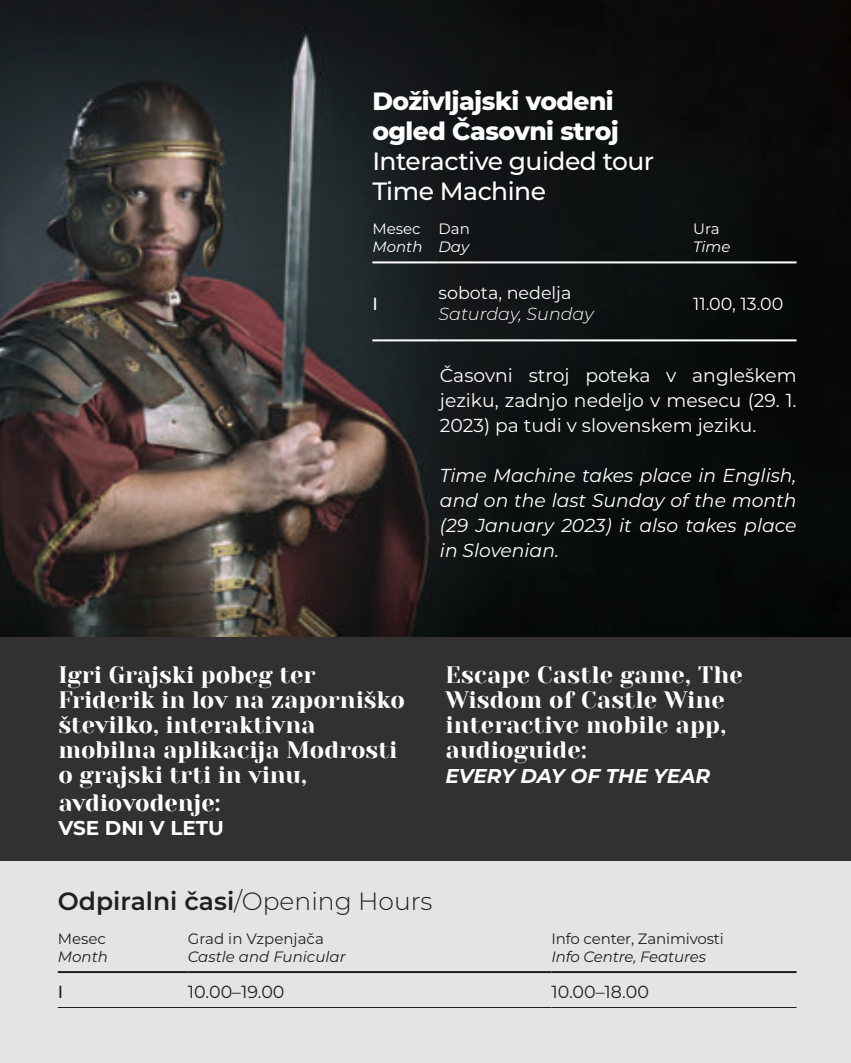
<style>
.page{position:relative;width:851px;height:1063px;background:#fff}
.page>*{position:absolute;margin:0;border:0;box-sizing:border-box;transform-origin:0 0}
.t1{font:800 25px "Montserrat";letter-spacing:-.02em;color:#fff}
.t2{font:500 25px "Montserrat";letter-spacing:-.02em;color:#fff}
.t3{font:600 25px "Montserrat";color:#231f20}
.t4{font:23.75px/25px "Yeseva One";color:#fff}
.t5{font:italic 700 20px "Montserrat";letter-spacing:-.005em;color:#fff}
.t6{font:700 20px "Montserrat";color:#fff}
.t7{font:italic 18.75px/25px "Montserrat";color:#fff;text-align:justify}
.t8{font:18.75px/25px "Montserrat";color:#fff;text-align:justify}
.t9{font:17.5px "Montserrat";color:#fff}
.t10{font:17.5px "Montserrat";color:#231f20}
.t11{font:italic 300 17.5px "Montserrat";color:#fff}
.t12{font:500 17.5px "Montserrat";color:#fff}
.t13{font:500 17.5px "Montserrat";color:#231f20}
.t14{font:15px "Montserrat";letter-spacing:-.01em;color:#231f20}
.t15{font:italic 15px "Montserrat";letter-spacing:-.005em;color:#231f20}
.t16{font:italic 15px "Montserrat";color:#fff}
.t17{font:15px "Montserrat";color:#fff}
.s1{font-weight:300}
</style>
<div class="page">
<div style="left:0;top:637px;width:850px;height:426px;background:#e3e4e5"></div>
<img style="left:0;top:0;width:850px;height:637px">
<div style="left:0;top:637px;width:850px;height:224px;background:#323031"></div>
<hr style="left:372px;top:261px;width:66px;height:2px;background:#fff">
<hr style="left:438px;top:261px;width:255px;height:2px;background:#fff">
<hr style="left:693px;top:261px;width:103px;height:2px;background:#fff">
<hr style="left:372px;top:339px;width:66px;height:2px;background:#fff">
<hr style="left:438px;top:339px;width:255px;height:2px;background:#fff">
<hr style="left:693px;top:339px;width:103px;height:2px;background:#fff">
<hr style="left:58px;top:1007px;width:130px;height:1px;background:#231f20">
<hr style="left:188px;top:1007px;width:363px;height:1px;background:#231f20">
<hr style="left:551px;top:1007px;width:245px;height:1px;background:#231f20">
<hr style="left:58px;top:971px;width:130px;height:2px;background:#231f20">
<hr style="left:188px;top:971px;width:363px;height:2px;background:#231f20">
<hr style="left:551px;top:971px;width:245px;height:2px;background:#231f20">
<p class="t1" style="left:372px;top:83px;width:243px">Doživljajski vodeni</p>
<p class="t1" style="left:372px;top:113px;width:248px">ogled Časovni stroj</p>
<p class="t2" style="left:372px;top:144px;width:283px">Interactive guided tour</p>
<p class="t2" style="left:372px;top:174px;width:175px">Time Machine</p>
<p class="t17" style="left:372px;top:219px;width:50px">Mesec</p>
<p class="t16" style="left:372px;top:237px;width:52px">Month</p>
<p class="t17" style="left:438px;top:219px;width:33px">Dan</p>
<p class="t16" style="left:438px;top:237px;width:32px">Day</p>
<p class="t12" style="left:372px;top:291px;width:7px">I</p>
<p class="t9" style="left:438px;top:281px;width:134px">sobota, nedelja</p>
<p class="t11" style="left:438px;top:302px;width:157px">Saturday, Sunday</p>
<p class="t17" style="left:693px;top:219px;width:28px">Ura</p>
<p class="t16" style="left:693px;top:237px;width:39px">Time</p>
<p class="t9" style="left:693px;top:292px;width:92px">11.00, 13.00</p>
<p class="t8" style="left:440px;top:362px;width:358px">Časovni stroj poteka v angleškem jeziku, zadnjo nedeljo v mesecu (29. 1.<br>2023) pa tudi v slovenskem jeziku.</p>
<p class="t7" style="left:440px;top:462px;width:358px">Time Machine takes place in English, and on the last Sunday of the month (29 January 2023) it also takes place in Slovenian.</p>
<p class="t4" style="left:58px;top:663px;width:348px">Igri Grajski pobeg ter<br>Friderik in lov na zaporniško številko, interaktivna mobilna aplikacija Modrosti o grajski trti in vinu,</p>
<p class="t4" style="left:58px;top:791px;width:163px">avdiovodenje:</p>
<p class="t6" style="left:58px;top:814px;width:167px">VSE DNI V LETU</p>
<p class="t4" style="left:445px;top:663px;width:298px">Escape Castle game, The<br>Wisdom of Castle Wine interactive mobile app, audioguide:</p>
<p class="t5" style="left:445px;top:761px;width:266px">EVERY DAY OF THE YEAR</p>
<p class="t3" style="left:58px;top:883px;width:376px">Odpiralni časi<span class="s1">/Opening Hours</span></p>
<p class="t14" style="left:58px;top:928px;width:50px">Mesec</p>
<p class="t15" style="left:58px;top:946px;width:52px">Month</p>
<p class="t14" style="left:188px;top:928px;width:137px">Grad in Vzpenjača</p>
<p class="t15" style="left:188px;top:946px;width:159px">Castle and Funicular</p>
<p class="t14" style="left:551px;top:928px;width:174px">Info center, Zanimivosti</p>
<p class="t15" style="left:551px;top:946px;width:156px">Info Centre, Features</p>
<p class="t13" style="left:58px;top:980px;width:7px">I</p>
<p class="t10" style="left:188px;top:980px;width:98px">10.00–19.00</p>
<p class="t10" style="left:551px;top:980px;width:99px">10.00–18.00</p>
</div>
